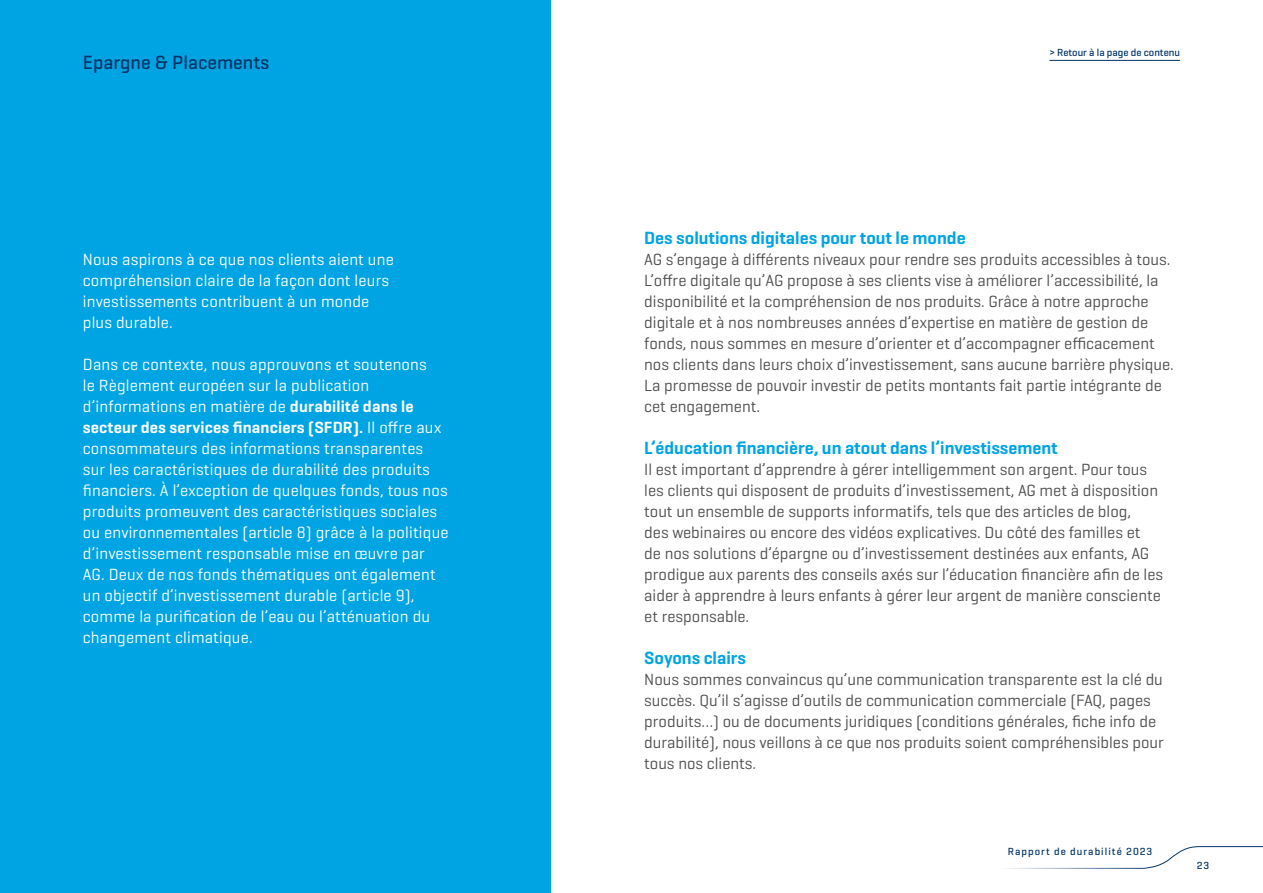
<style>
.page{position:relative;width:1263px;height:893px;background:#fff}
.page>*{position:absolute;margin:0;border:0;box-sizing:border-box;transform-origin:0 0}
.t1{font:500 19.5px "Geogrotesque";color:#036}
.t2{font:600 18px "Geogrotesque";color:#00a4e2}
.t3{font:16.5px/21px "Geogrotesque";color:#4d4d4f}
.t4{font:16.5px/21px "Geogrotesque";letter-spacing:.01em;color:#fff}
.t5{font:500 10.5px "Geogrotesque";letter-spacing:.1em;color:#036}
.t6{font:500 10.5px "Geogrotesque";color:#036}
.s1{font-weight:600}
</style>
<div class="page">
<div style="left:0;top:0;width:551px;height:893px;background:#00a4e2"></div>
<hr style="left:1049px;top:60px;width:131px;height:1px;background:#036">
<svg style="left:1006px;top:846px;width:257px;height:23px"></svg>
<p class="t1" style="left:83px;top:50px;width:188px">Epargne &amp; Placements</p>
<p class="t4" style="left:83px;top:249px;width:312px">Nous aspirons à ce que nos clients aient une compréhension claire de la façon dont leurs investissements contribuent à un monde plus durable.</p>
<p class="t4" style="left:83px;top:354px;width:367px">Dans ce contexte, nous approuvons et soutenons<br>le Règlement européen sur la publication d’informations en matière de <span class="s1">durabilité dans le secteur des services financiers (SFDR).</span> Il offre aux consommateurs des informations transparentes sur les caractéristiques de durabilité des produits financiers. À l’exception de quelques fonds, tous nos produits promeuvent des caractéristiques sociales ou environnementales (article 8) grâce à la politique d’investissement responsable mise en œuvre par AG. Deux de nos fonds thématiques ont également un objectif d’investissement durable (article 9), comme la purification de l’eau ou l’atténuation du changement climatique.</p>
<p class="t6" style="left:1049px;top:46px;width:132px">&gt; Retour à la page de contenu</p>
<p class="t2" style="left:644px;top:227px;width:323px">Des solutions digitales pour tout le monde</p>
<p class="t3" style="left:644px;top:249px;width:531px">AG s’engage à différents niveaux pour rendre ses produits accessibles à tous.<br>L’offre digitale qu’AG propose à ses clients vise à améliorer l’accessibilité, la disponibilité et la compréhension de nos produits. Grâce à notre approche digitale et à nos nombreuses années d’expertise en matière de gestion de fonds, nous sommes en mesure d’orienter et d’accompagner efficacement nos clients dans leurs choix d’investissement, sans aucune barrière physique.<br>La promesse de pouvoir investir de petits montants fait partie intégrante de cet engagement.</p>
<p class="t2" style="left:644px;top:437px;width:415px">L’éducation financière, un atout dans l’investissement</p>
<p class="t3" style="left:644px;top:459px;width:520px">Il est important d’apprendre à gérer intelligemment son argent. Pour tous les clients qui disposent de produits d’investissement, AG met à disposition tout un ensemble de supports informatifs, tels que des articles de blog,<br>des webinaires ou encore des vidéos explicatives. Du côté des familles et<br>de nos solutions d’épargne ou d’investissement destinées aux enfants, AG prodigue aux parents des conseils axés sur l’éducation financière afin de les aider à apprendre à leurs enfants à gérer leur argent de manière consciente et responsable.</p>
<p class="t2" style="left:644px;top:647px;width:103px">Soyons clairs</p>
<p class="t3" style="left:644px;top:669px;width:521px">Nous sommes convaincus qu’une communication transparente est la clé du succès. Qu’il s’agisse d’outils de communication commerciale (FAQ, pages produits…) ou de documents juridiques (conditions générales, fiche info de durabilité), nous veillons à ce que nos produits soient compréhensibles pour tous nos clients.</p>
<p class="t5" style="left:1008px;top:845px;width:146px">Rapport de durabilité 2023</p>
<p class="t5" style="left:1197px;top:858px;width:14px">23</p>
</div>
